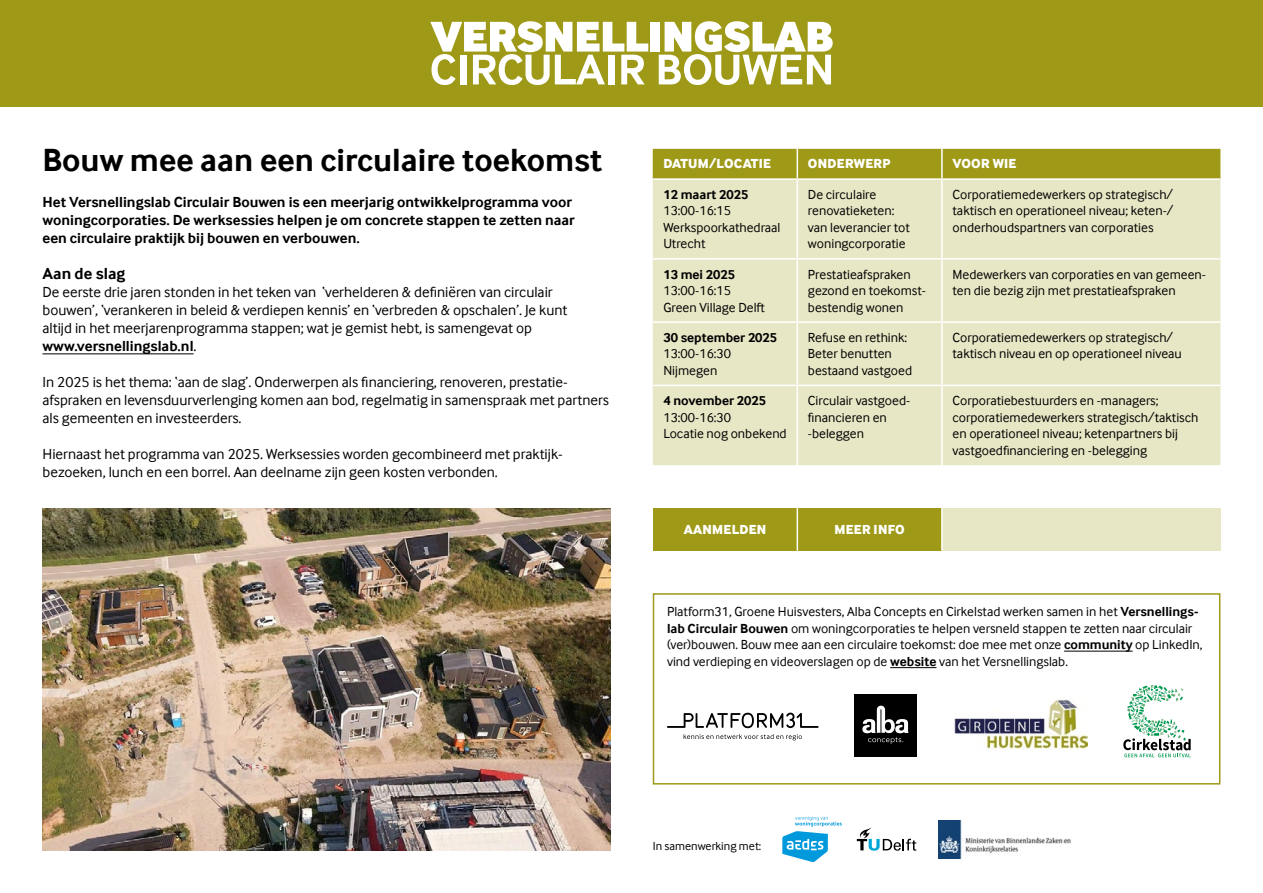
<style>
.page{position:relative;width:1263px;height:893px;background:#fff}
.page>*{position:absolute;margin:0;border:0;box-sizing:border-box;transform-origin:0 0}
.t1{font:700 33px "Inter Face";color:#000}
.Bodytekst{font:700 16.5px "Inter Face";color:#000}
.Bodytekst-2{font:15px/18px "Inter Face";color:#000}
.Bodytekst-3{font:700 15px/18px "Inter Face";color:#000}
.Bodytekst-4{font:13.5px/16.5px "Inter Face";color:#000}
.t2{font:800 13.5px "Inter Face";letter-spacing:.02em;color:#fff}
.Bodytekst-5{font:12px "Inter Face";color:#000}
.s1{font-weight:700}
</style>
<div class="page">
<div style="left:653px;top:508px;width:567px;height:43px;background:#e7e6c5"></div>
<hr style="left:43px;top:353px;width:151px;height:1px;background:#000">
<div style="left:653px;top:149px;width:567px;height:29px;background:#9e9917"></div>
<div style="left:653px;top:180px;width:567px;height:285px;background:#e7e6c5"></div>
<hr style="left:796px;top:149px;width:2px;height:29px;background:#fff">
<hr style="left:941px;top:149px;width:2px;height:29px;background:#fff">
<hr style="left:796px;top:180px;width:2px;height:78px;background:#fff">
<hr style="left:941px;top:180px;width:2px;height:78px;background:#fff">
<hr style="left:653px;top:258px;width:144px;height:2px;background:#fff">
<hr style="left:797px;top:258px;width:145px;height:2px;background:#fff">
<hr style="left:796px;top:260px;width:2px;height:61px;background:#fff">
<hr style="left:942px;top:258px;width:278px;height:2px;background:#fff">
<hr style="left:941px;top:260px;width:2px;height:61px;background:#fff">
<hr style="left:653px;top:321px;width:144px;height:2px;background:#fff">
<hr style="left:797px;top:321px;width:145px;height:2px;background:#fff">
<hr style="left:796px;top:323px;width:2px;height:62px;background:#fff">
<hr style="left:942px;top:321px;width:278px;height:2px;background:#fff">
<hr style="left:941px;top:323px;width:2px;height:62px;background:#fff">
<hr style="left:653px;top:385px;width:144px;height:1px;background:#fff">
<hr style="left:797px;top:385px;width:145px;height:1px;background:#fff">
<hr style="left:796px;top:386px;width:2px;height:79px;background:#fff">
<hr style="left:942px;top:385px;width:278px;height:1px;background:#fff">
<hr style="left:941px;top:386px;width:2px;height:79px;background:#fff">
<div style="left:0;top:0;width:1263px;height:106px;background:#9e9917"></div>
<img style="left:43px;top:508px;width:567px;height:342px">
<div style="left:650px;top:22px;width:10px;height:30px;background:#fff"></div>
<svg style="left:430px;top:21px;width:218px;height:64px"></svg>
<svg style="left:659px;top:21px;width:174px;height:64px"></svg>
<svg style="left:857px;top:827px;width:59px;height:24px"></svg>
<img style="left:939px;top:820px;width:132px;height:38px">
<hr style="left:1064px;top:651px;width:69px;height:1px;background:#000">
<hr style="left:890px;top:667px;width:46px;height:1px;background:#000">
<div style="left:653px;top:593px;width:567px;height:191px;border:2px solid #9e9917"></div>
<img style="left:954px;top:699px;width:133px;height:51px">
<div style="left:854px;top:694px;width:63px;height:63px;background:#000"></div>
<svg style="left:862px;top:706px;width:47px;height:38px"></svg>
<svg style="left:782px;top:816px;width:60px;height:46px"></svg>
<svg style="left:1123px;top:685px;width:68px;height:72px"></svg>
<svg style="left:667px;top:713px;width:151px;height:15px"></svg>
<svg style="left:684px;top:734px;width:118px;height:6px"></svg>
<div style="left:653px;top:508px;width:144px;height:43px;background:#9e9917"></div>
<div style="left:797px;top:508px;width:145px;height:43px;background:#9e9917"></div>
<hr style="left:796px;top:508px;width:2px;height:43px;background:#fff">
<hr style="left:941px;top:508px;width:2px;height:43px;background:#fff">
<p class="t1" style="left:43px;top:141px;width:561px">Bouw mee aan een circulaire toekomst</p>
<p class="Bodytekst-3" style="left:43px;top:193px;width:534px">Het Versnellingslab Circulair Bouwen is een meerjarig ontwikkelprogramma voor woningcorporaties. De werksessies helpen je om concrete stappen te zetten naar een circulaire praktijk bij bouwen en verbouwen.</p>
<p class="Bodytekst" style="left:43px;top:264px;width:84px">Aan de slag</p>
<p class="Bodytekst-2" style="left:43px;top:283px;width:526px">De eerste drie jaren stonden in het teken van ‘verhelderen &amp; definiëren van circulair bouwen’, ‘verankeren in beleid &amp; verdiepen kennis’ en ‘verbreden &amp; opschalen’. Je kunt altijd in het meerjarenprogramma stappen; wat je gemist hebt, is samengevat op <span class="s1">www.versnellingslab.nl</span>.</p>
<p class="Bodytekst-2" style="left:43px;top:373px;width:568px">In 2025 is het thema: ‘aan de slag’. Onderwerpen als financiering, renoveren, prestatie&shy;afspraken en levensduurverlenging komen aan bod, regelmatig in samenspraak met partners als gemeenten en investeerders.</p>
<p class="Bodytekst-2" style="left:43px;top:445px;width:522px">Hiernaast het programma van 2025. Werksessies worden gecombineerd met praktijk&shy;bezoeken, lunch en een borrel. Aan deelname zijn geen kosten verbonden.</p>
<p class="t2" style="left:663px;top:156px;width:109px">DATUM/LOCATIE</p>
<p class="t2" style="left:808px;top:156px;width:84px">ONDERWERP</p>
<p class="t2" style="left:952px;top:156px;width:65px">VOOR WIE</p>
<p class="Bodytekst-4" style="left:663px;top:186px;width:119px"><span class="s1">12 maart 2025<br></span>13:00-16:15<br>Werkspoorkathedraal<br>Utrecht</p>
<p class="Bodytekst-4" style="left:808px;top:186px;width:103px">De circulaire renovatieketen: van leverancier tot woningcorporatie</p>
<p class="Bodytekst-4" style="left:952px;top:186px;width:222px;text-align:justify">Corporatiemedewerkers op strategisch/ taktisch en operationeel niveau; keten-/ onderhoudspartners van corporaties</p>
<p class="Bodytekst-4" style="left:663px;top:266px;width:103px"><span class="s1">13 mei 2025<br></span>13:00-16:15<br>Green Village Delft</p>
<p class="Bodytekst-4" style="left:808px;top:266px;width:120px">Prestatieafspraken gezond en toekomst&shy;bestendig wonen</p>
<p class="Bodytekst-4" style="left:952px;top:266px;width:255px">Medewerkers van corporaties en van gemeen&shy;ten die bezig zijn met prestatieafspraken</p>
<p class="Bodytekst-4" style="left:663px;top:329px;width:115px"><span class="s1">30 september 2025<br></span>13:00-16:30<br>Nijmegen</p>
<p class="Bodytekst-4" style="left:808px;top:329px;width:106px">Refuse en rethink:<br>Beter benutten bestaand vastgoed</p>
<p class="Bodytekst-4" style="left:952px;top:329px;width:231px">Corporatiemedewerkers op strategisch/ taktisch niveau en op operationeel niveau</p>
<p class="Bodytekst-4" style="left:663px;top:392px;width:125px"><span class="s1">4 november 2025<br></span>13:00-16:30<br>Locatie nog onbekend</p>
<p class="Bodytekst-4" style="left:808px;top:392px;width:104px">Circulair vastgoed&shy;financieren en -beleggen</p>
<p class="Bodytekst-4" style="left:952px;top:392px;width:247px">Corporatiebestuurders en -managers; corporatiemedewerkers strategisch/taktisch en operationeel niveau; ketenpartners bij vastgoedfinanciering en -belegging</p>
<p class="t2" style="left:684px;top:521px;width:84px">AANMELDEN</p>
<p class="t2" style="left:834px;top:521px;width:72px">MEER INFO</p>
<p class="Bodytekst-4" style="left:667px;top:604px;width:537px">Platform31, Groene Huisvesters, Alba Concepts en Cirkelstad werken samen in het <span class="s1">Versnellings&shy;lab Circulair Bouwen</span> om woningcorporaties te helpen versneld stappen te zetten naar circulair (ver)bouwen. Bouw mee aan een circulaire toekomst: doe mee met onze <span class="s1">community</span> op LinkedIn, vind verdieping en videoverslagen op de <span class="s1">website</span> van het Versnellingslab.</p>
<p class="Bodytekst-5" style="left:653px;top:840px;width:110px">In samenwerking met:</p>
</div>
